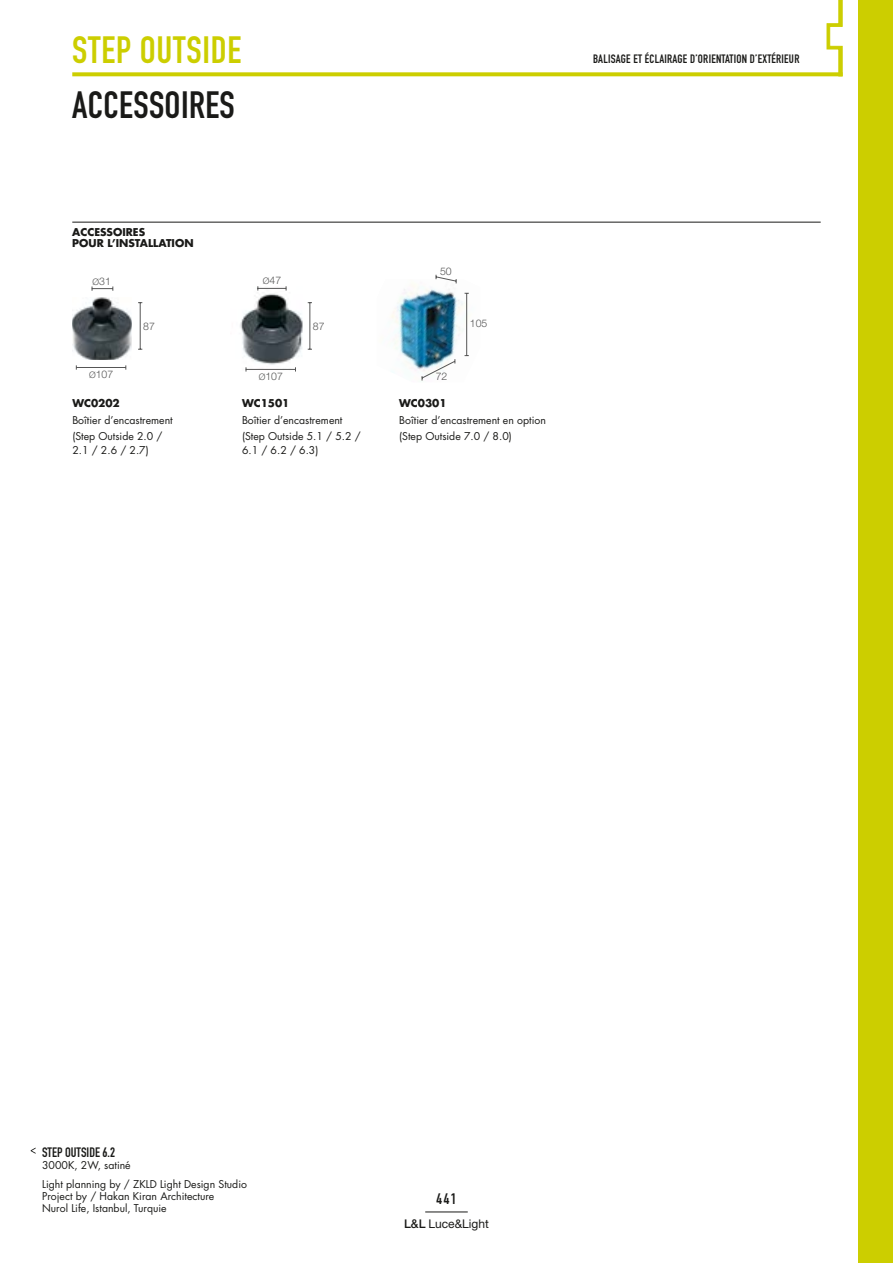
<style>
.page{position:relative;width:893px;height:1263px;background:#fff}
.page>*{position:absolute;margin:0;border:0;box-sizing:border-box;transform-origin:0 0}
.t1{font:37.5px "DIN Engschrift";letter-spacing:.02em;color:#ccce00}
.t2{font:37.5px "DIN Engschrift";letter-spacing:.01em;color:#1a1a18}
.t3{font:15px "DIN Engschrift";color:#1a1a18}
.t4{font:13.5px "DIN Engschrift";color:#1a1a18}
.t5{font:12px "DIN Engschrift";letter-spacing:.02em;color:#1a1a18}
.t6{font:12px "Helvetica Neue";color:#1a1a18}
.t7{font:10.5px/16.6px "Futura";color:#1a1a18}
.t8{font:700 10.5px/10.5px "Futura";color:#1a1a18}
.t9{font:300 10.5px "Helvetica Neue";color:#565656}
.s1{font-size:9px}
.s2{font-weight:500}
</style>
<div class="page">
<svg style="left:92px;top:286px;width:22px;height:5px"></svg>
<hr style="left:140px;top:303px;width:1px;height:46px;background:#565656">
<hr style="left:76px;top:367px;width:50px;height:1px;background:#565656">
<img style="left:72px;top:298px;width:60px;height:62px">
<img style="left:240px;top:286px;width:70px;height:85px">
<hr style="left:310px;top:303px;width:1px;height:46px;background:#565656">
<svg style="left:258px;top:286px;width:29px;height:5px"></svg>
<hr style="left:246px;top:369px;width:49px;height:1px;background:#565656">
<img style="left:391px;top:284px;width:78px;height:89px">
<hr style="left:466px;top:293px;width:1px;height:63px;background:#565656">
<svg style="left:435px;top:274px;width:22px;height:10px"></svg>
<svg style="left:421px;top:359px;width:35px;height:22px"></svg>
<svg style="left:826px;top:0;width:17px;height:77px"></svg>
<svg style="left:72px;top:72px;width:770px;height:4px;background:#cfd114"></svg>
<div style="left:859px;top:0;width:34px;height:1263px;background:#ccce00"></div>
<hr style="left:425px;top:1212px;width:43px;height:1px;background:#1a1a18">
<hr style="left:72px;top:222px;width:749px;height:1px;background:#1a1a18">
<svg style="left:31px;top:1147px;width:5px;height:7px"></svg>
<h1 class="t1" style="left:72px;top:28px;width:171px">STEP OUTSIDE</h1>
<h1 class="t2" style="left:72px;top:83px;width:164px">ACCESSOIRES</h1>
<p class="t8" style="left:72px;top:227px;width:123px">ACCESSOIRES<br>POUR L’INSTALLATION</p>
<p class="t9" style="left:440px;top:264px;width:13px">50</p>
<p class="t9" style="left:93px;top:274px;width:20px"><span class="s1">Ø</span>31</p>
<p class="t9" style="left:263px;top:274px;width:20px"><span class="s1">Ø</span>47</p>
<p class="t9" style="left:143px;top:319px;width:13px">87</p>
<p class="t9" style="left:313px;top:319px;width:13px">87</p>
<p class="t9" style="left:470px;top:317px;width:19px">105</p>
<p class="t9" style="left:89px;top:368px;width:26px"><span class="s1">Ø</span>107</p>
<p class="t9" style="left:259px;top:370px;width:26px"><span class="s1">Ø</span>107</p>
<p class="t9" style="left:436px;top:370px;width:13px">72</p>
<p class="t8" style="left:72px;top:397px;width:49px">WC0202</p>
<p class="t7" style="left:72px;top:411px;width:102px">Boîtier d’encastrement (Step Outside 2.0 /</p>
<p class="t7" style="left:72px;top:441px;width:78px">2.1 / 2.6 / 2.7)</p>
<p class="t8" style="left:242px;top:397px;width:49px">WC1501</p>
<p class="t7" style="left:242px;top:411px;width:120px">Boîtier d’encastrement (Step Outside 5.1 / 5.2 /</p>
<p class="t7" style="left:242px;top:441px;width:78px">6.1 / 6.2 / 6.3)</p>
<p class="t8" style="left:399px;top:397px;width:49px">WC0301</p>
<p class="t7" style="left:399px;top:411px;width:148px">Boîtier d’encastrement en option (Step Outside 7.0 / 8.0)</p>
<p class="t5" style="left:593px;top:52px;width:208px">BALISAGE ET ÉCLAIRAGE D’ORIENTATION D’EXTÉRIEUR</p>
<p class="t4" style="left:42px;top:1144px;width:74px">STEP OUTSIDE 6.2</p>
<p class="t7" style="left:42px;top:1156px;width:206px;line-height:18.8px">3000K, 2W, satiné<br>Light planning by / ZKLD Light Design Studio</p>
<p class="t7" style="left:42px;top:1190px;width:174px;line-height:12px">Project by / Hakan Kiran Architecture<br>Nurol Life, Istanbul, Turquie</p>
<h2 class="t3" style="left:437px;top:1189px;width:21px">441</h2>
<p class="t6" style="left:404px;top:1216px;width:86px"><span class="s2">L&amp;L</span> Luce&amp;Light</p>
</div>
